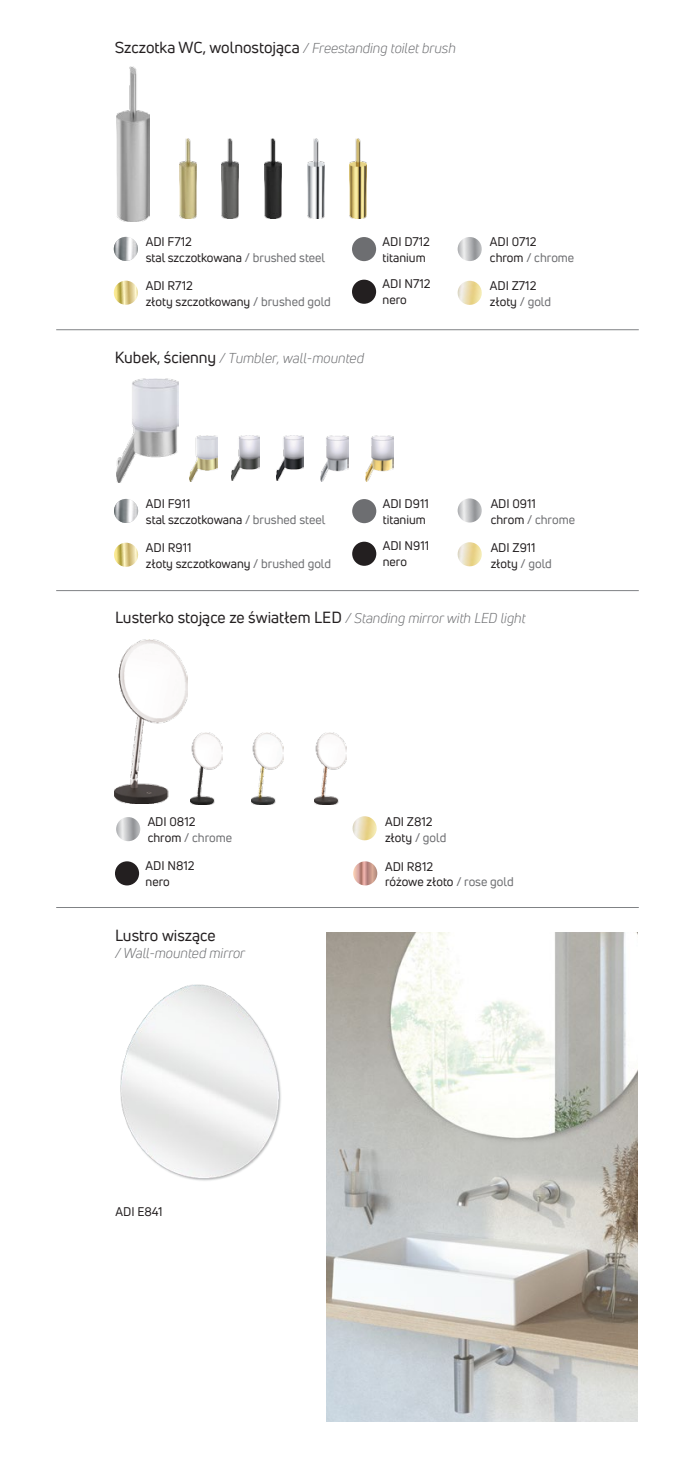
<style>
.page{position:relative;width:695px;height:1474px;background:#fff}
.page>*{position:absolute;margin:0;border:0;box-sizing:border-box;transform-origin:0 0}
.t1{font:15.75px "Uni Neue";color:#231f20}
.t2{font:italic 14px "Uni Neue";color:#6d6e71}
.t3{font:12.25px/15.8px "Uni Neue";color:#231f20}
.s1{font-style:normal;font-size:15.75px;color:#231f20}
.s2{color:#6d6e71}
.s3{font-style:italic;font-size:14px;color:#6d6e71}
</style>
<div class="page">
<hr style="left:56px;top:590px;width:582px;height:1px;background:#808285">
<hr style="left:56px;top:907px;width:582px;height:1px;background:#808285">
<svg style="left:352px;top:237px;width:24px;height:24px"></svg>
<div style="left:352px;top:280px;width:24px;height:24px;background:#231f20;border-radius:50%"></div>
<img style="left:114px;top:237px;width:24px;height:24px;border-radius:12px">
<svg style="left:113px;top:281px;width:25px;height:24px"></svg>
<img style="left:116px;top:66px;width:34px;height:156px">
<img style="left:179px;top:138px;width:18px;height:81px">
<img style="left:221px;top:138px;width:17px;height:81px">
<img style="left:264px;top:138px;width:17px;height:81px">
<img style="left:307px;top:138px;width:17px;height:81px">
<img style="left:349px;top:138px;width:17px;height:81px">
<hr style="left:56px;top:329px;width:582px;height:1px;background:#808285">
<svg style="left:352px;top:499px;width:24px;height:24px"></svg>
<div style="left:352px;top:541px;width:24px;height:25px;background:#231f20;border-radius:50%"></div>
<img style="left:114px;top:499px;width:24px;height:24px;border-radius:12px">
<svg style="left:114px;top:542px;width:25px;height:25px"></svg>
<img style="left:116px;top:379px;width:62px;height:103px">
<img style="left:189px;top:435px;width:28px;height:46px">
<img style="left:232px;top:435px;width:27px;height:45px">
<img style="left:276px;top:435px;width:28px;height:45px">
<img style="left:321px;top:435px;width:27px;height:46px">
<img style="left:365px;top:435px;width:28px;height:46px">
<img style="left:114px;top:639px;width:73px;height:164px">
<div style="left:115px;top:861px;width:24px;height:24px;background:#231f20;border-radius:50%"></div>
<svg style="left:353px;top:861px;width:24px;height:24px"></svg>
<img style="left:191px;top:732px;width:32px;height:72px">
<img style="left:314px;top:732px;width:32px;height:72px">
<img style="left:252px;top:732px;width:31px;height:72px">
<img style="left:120px;top:984px;width:161px;height:197px">
<img style="left:326px;top:932px;width:311px;height:489px">
<img style="left:457px;top:237px;width:24px;height:24px;border-radius:12px">
<img style="left:457px;top:281px;width:25px;height:24px">
<img style="left:457px;top:498px;width:24px;height:24px;border-radius:12px">
<img style="left:457px;top:542px;width:25px;height:25px">
<img style="left:116px;top:817px;width:24px;height:24px;border-radius:12px">
<img style="left:352px;top:816px;width:25px;height:25px">
<p class="t2" style="left:115px;top:40px;width:342px"><span class="s1">Szczotka WC, wolnostojąca</span> / Freestanding toilet brush</p>
<p class="t3" style="left:382px;top:234px;width:49px">ADI D712 titanium</p>
<p class="t3" style="left:382px;top:276px;width:49px">ADI N712 nero</p>
<p class="t3" style="left:146px;top:234px;width:181px">ADI F712<br>stal szczotkowana <span class="s2">/ brushed steel</span></p>
<p class="t3" style="left:490px;top:234px;width:86px">ADI 0712<br>chrom <span class="s2">/ chrome</span></p>
<p class="t3" style="left:146px;top:277px;width:187px">ADI R712<br>złoty szczotkowany <span class="s2">/ brushed gold</span></p>
<p class="t3" style="left:490px;top:277px;width:63px">ADI Z712 złoty <span class="s2">/ gold</span></p>
<p class="t2" style="left:115px;top:349px;width:251px"><span class="s1">Kubek, ścienny</span> / Tumbler, wall-mounted</p>
<p class="t3" style="left:146px;top:495px;width:181px">ADI F911<br>stal szczotkowana <span class="s2">/ brushed steel</span></p>
<p class="t3" style="left:490px;top:495px;width:86px">ADI 0911<br>chrom <span class="s2">/ chrome</span></p>
<p class="t3" style="left:383px;top:495px;width:47px">ADI D911 titanium</p>
<p class="t3" style="left:383px;top:538px;width:48px">ADI N911 nero</p>
<p class="t3" style="left:146px;top:539px;width:187px">ADI R911<br>złoty szczotkowany <span class="s2">/ brushed gold</span></p>
<p class="t3" style="left:490px;top:539px;width:63px">ADI Z911 złoty <span class="s2">/ gold</span></p>
<p class="t1" style="left:115px;top:607px;width:412px">Lusterko stojące ze światłem LED <span class="s3">/ Standing mirror with LED light</span></p>
<p class="t3" style="left:148px;top:814px;width:86px">ADI 0812 chrom <span class="s2">/ chrome</span></p>
<p class="t3" style="left:145px;top:857px;width:51px">ADI N812 nero</p>
<p class="t1" style="left:115px;top:925px;width:102px">Lustro wiszące</p>
<p class="t2" style="left:115px;top:944px;width:132px">/ Wall-mounted mirror</p>
<p class="t3" style="left:116px;top:1203px;width:49px">ADI E841</p>
<p class="t3" style="left:385px;top:813px;width:63px">ADI Z812 złoty <span class="s2">/ gold</span></p>
<p class="t3" style="left:385px;top:858px;width:130px">ADI R812<br>różowe złoto <span class="s2">/ rose gold</span></p>
</div>
